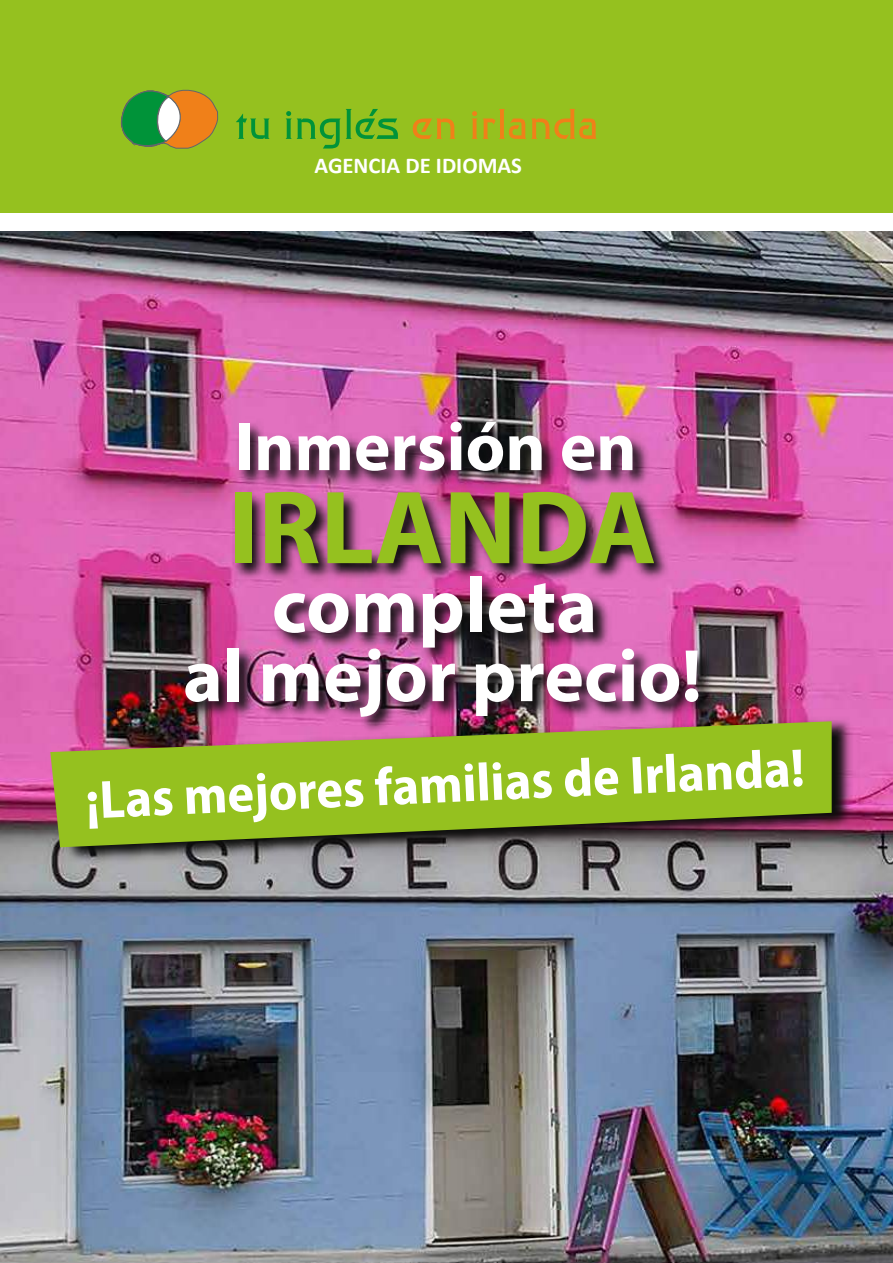
<style>
.page{position:relative;width:893px;height:1263px;background:#fff}
.page>*{position:absolute;margin:0;border:0;box-sizing:border-box;transform-origin:0 0}
.t1{font:700 105px "Myriad Pro";color:#95c11f}
.t2{font:700 78px "Myriad Pro";color:#fff}
.t3{font:700 75px "Myriad Pro";color:#fff}
.t4{font:700 69px "Myriad Pro";color:#fff}
.t5{font:700 semi-condensed 54px "Myriad Pro";color:#fff}
.t6{font:700 22.65px "Calibri";color:#fff}
</style>
<div class="page">
<img style="left:0;top:231px;width:892px;height:1032px">
<div style="left:0;top:0;width:892px;height:213px;background:#95c11f"></div>
<svg style="left:236px;top:114px;width:33px;height:25px"></svg>
<svg style="left:286px;top:111px;width:5px;height:28px"></svg>
<svg style="left:297px;top:119px;width:43px;height:30px"></svg>
<svg style="left:413px;top:119px;width:42px;height:20px"></svg>
<svg style="left:472px;top:109px;width:124px;height:30px"></svg>
<svg style="left:120px;top:89px;width:98px;height:60px"></svg>
<svg style="left:346px;top:109px;width:52px;height:30px"></svg>
<img style="left:136px;top:366px;width:628px;height:306px">
<img style="left:9px;top:672px;width:883px;height:236px">
<svg style="left:50px;top:721px;width:781px;height:126px;background:#8da030"></svg>
<p class="t6" style="left:314px;top:150px;width:209px">AGENCIA DE IDIOMAS</p>
<p class="t4" style="left:234px;top:402px;width:404px">Inmersión en</p>
<h1 class="t1" style="left:228px;top:459px;width:430px">IRLANDA</h1>
<h2 class="t2" style="left:272px;top:555px;width:327px">completa</h2>
<h3 class="t3" style="left:183px;top:627px;width:520px">al mejor precio!</h3>
<p class="t5" style="left:84px;top:768px;width:721px;rotate:-3deg">¡Las mejores familias de Irlanda!</p>
</div>
